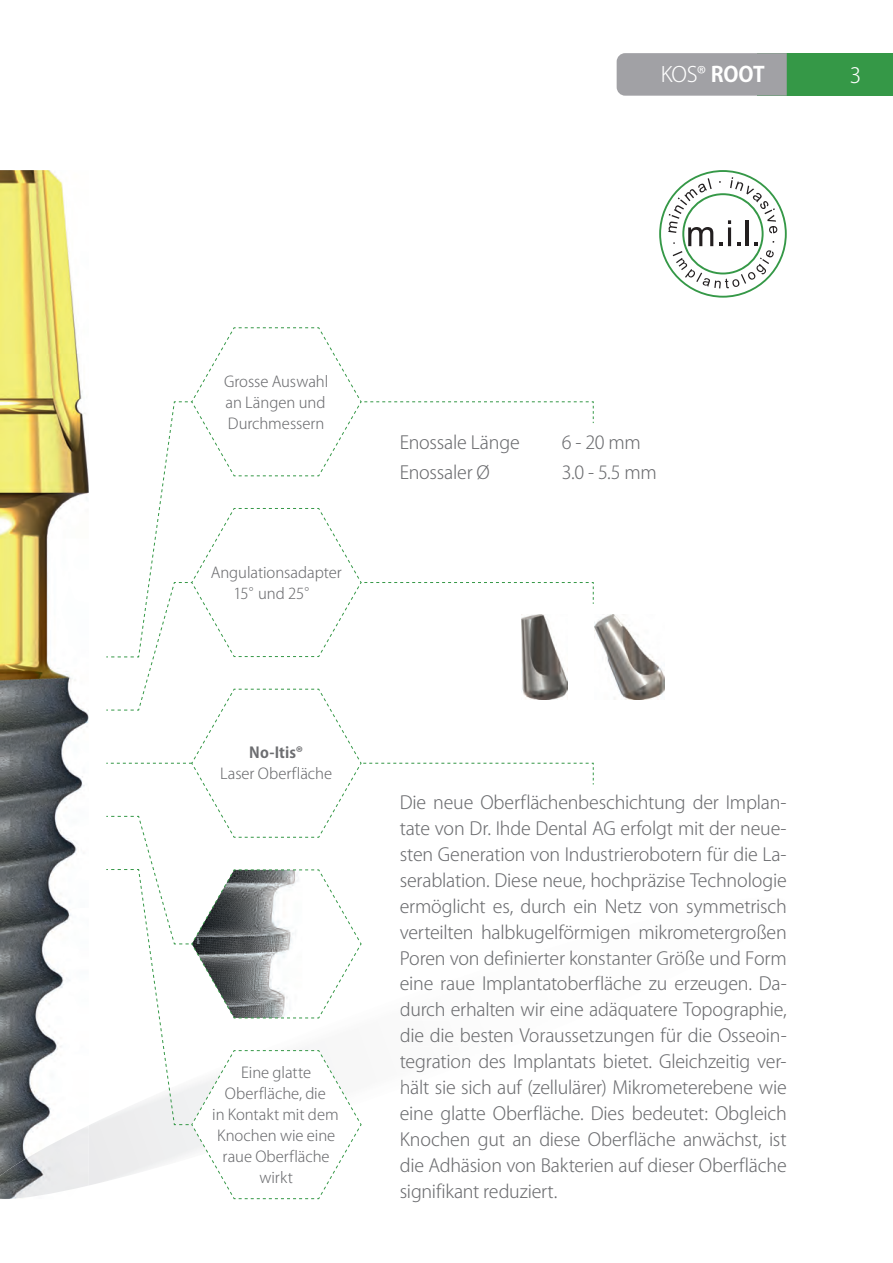
<style>
.page{position:relative;width:893px;height:1263px;background:#fff}
.page>*{position:absolute;margin:0;border:0;box-sizing:border-box;transform-origin:0 0}
.t1{font:21px "Koz Go Pro Light 90 msp RKSJ H";color:#fff}
.t2{font:18px/26px "Koz Go Pro Light 90 msp RKSJ H";letter-spacing:-.015em;color:#6c6d70;text-align:justify}
.t3{font:15px/21px "Koz Go Pro Light 90 msp RKSJ H";color:#6c6d70;text-align:center}
.t4{font:15px "Koz Go Pro Bold 90 msp RKSJ H";letter-spacing:.005em;color:#6c6d70}
.s1{font-family:"Koz Go Pro Bold 90 msp RKSJ H"}
</style>
<div class="page">
<div style="left:757px;top:53px;width:136px;height:43px;background:#359847"></div>
<div style="left:617px;top:53px;width:170px;height:43px;background:#a1a1a5"></div>
<img style="left:0;top:170px;width:89px;height:955px">
<img style="left:0;top:1125px;width:89px;height:74px">
<svg style="left:106px;top:327px;width:488px;height:872px"></svg>
<svg style="left:659px;top:170px;width:128px;height:128px"></svg>
<img style="left:595px;top:614px;width:69px;height:85px">
<img style="left:521px;top:614px;width:46px;height:85px">
<p class="t1" style="left:661px;top:67px;width:106px">KOS® <span class="s1">ROOT</span></p>
<p class="t1" style="left:850px;top:67px;width:13px">3</p>
<p class="t3" style="left:224px;top:372px;width:106px;text-align:left">Grosse Auswahl an Längen und<br>Durchmessern</p>
<p class="t3" style="left:211px;top:564px;width:133px">Angulationsadapter<br>15°und 25°</p>
<p class="t2" style="left:400px;top:432px;width:122px">Enossale Länge</p>
<p class="t2" style="left:562px;top:432px;width:81px">6 - 20 mm</p>
<p class="t2" style="left:400px;top:462px;width:92px">Enossaler Ø</p>
<p class="t2" style="left:562px;top:462px;width:97px">3.0 - 5.5 mm</p>
<p class="t4" style="left:249px;top:747px;width:55px">No-Itis®</p>
<p class="t3" style="left:220px;top:765px;width:114px">Laser Oberfläche</p>
<p class="t3" style="left:212px;top:1064px;width:128px">Eine glatte<br>Oberfläche, die<br>in Kontakt mit dem<br>Knochen wie eine raue Oberfläche wirkt</p>
<p class="t2" style="left:400px;top:791px;width:388px">Die neue Oberflächenbeschichtung der Implan&shy;tate von Dr. Ihde Dental AG erfolgt mit der neue&shy;sten Generation von Industrierobotern für die La&shy;serablation. Diese neue, hochpräzise Technologie ermöglicht es, durch ein Netz von symmetrisch verteilten halbkugelförmigen mikrometergroßen Poren von definierter konstanter Größe und Form eine raue Implantatoberfläche zu erzeugen. Da&shy;durch erhalten wir eine adäquatere Topographie, die die besten Voraussetzungen für die Osseoin&shy;tegration des Implantats bietet. Gleichzeitig ver&shy;hält sie sich auf (zellulärer) Mikrometerebene wie eine glatte Oberfläche. Dies bedeutet: Obgleich Knochen gut an diese Oberfläche anwächst, ist die Adhäsion von Bakterien auf dieser Oberfläche signifikant reduziert.</p>
</div>
